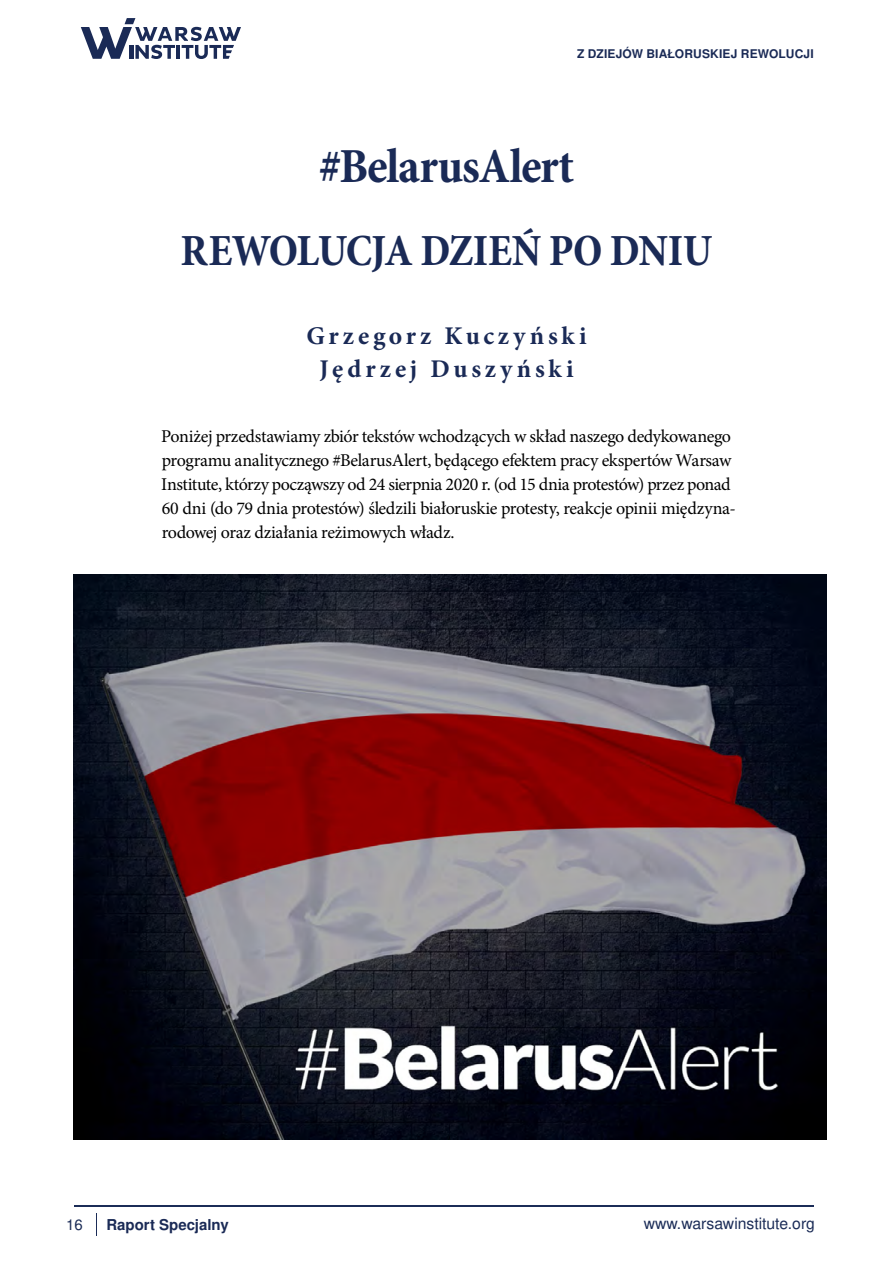
<style>
.page{position:relative;width:893px;height:1263px;background:#fff}
.page>*{position:absolute;margin:0;border:0;box-sizing:border-box;transform-origin:0 0}
.t1{font:700 condensed 49.5px "Minion Pro";letter-spacing:-.025em;color:#1a2a56}
.t2{font:700 condensed 45px "Minion Pro";letter-spacing:-.015em;color:#1a2a56}
.t3{font:700 25.5px/33px "Minion Pro";letter-spacing:.15em;color:#1a2a56;text-align:center}
.t4{font:18px/24px "Minion Pro";letter-spacing:-.025em;color:#000}
.t5{font:15.75px "Nimbus San L";color:#1b2c57}
.t6{font:700 15px "Nimbus San L";color:#1a2a56}
.t7{font:15px "Nimbus San L";color:#1b2c57}
.t8{font:700 12px "Nimbus San L";letter-spacing:.015em;color:#1a2a56}
</style>
<div class="page">
<hr style="left:74px;top:1205px;width:740px;height:1px;background:#1b2c57">
<svg style="left:96px;top:1214px;width:1px;height:22px"></svg>
<svg style="left:81px;top:18px;width:160px;height:41px"></svg>
<img style="left:74px;top:575px;width:753px;height:564px">
<p class="t8" style="left:577px;top:45px;width:238px">Z DZIEJÓW BIAŁORUSKIEJ REWOLUCJI</p>
<h1 class="t1" style="left:319px;top:132px;width:257px">#BelarusAlert</h1>
<h2 class="t2" style="left:181px;top:220px;width:533px">REWOLUCJA DZIEŃ PO DNIU</h2>
<h3 class="t3" style="left:306px;top:319px;width:282px">Grzegorz Kuczyński<br>Jędrzej Duszyński</h3>
<p class="t4" style="left:161px;top:424px;width:576px">Poniżej przedstawiamy zbiór tekstów wchodzących w skład naszego dedykowanego programu analitycznego #BelarusAlert, będącego efektem pracy ekspertów Warsaw Institute, którzy począwszy od 24 sierpnia 2020 r. (od 15 dnia protestów) przez ponad 60 dni (do 79 dnia protestów) śledzili białoruskie protesty, reakcje opinii międzyna&shy;rodowej oraz działania reżimowych władz.</p>
<p class="t7" style="left:66px;top:1214px;width:18px">16</p>
<p class="t5" style="left:644px;top:1212px;width:173px">www.warsawinstitute.org</p>
<p class="t6" style="left:106px;top:1214px;width:124px">Raport Specjalny</p>
</div>
